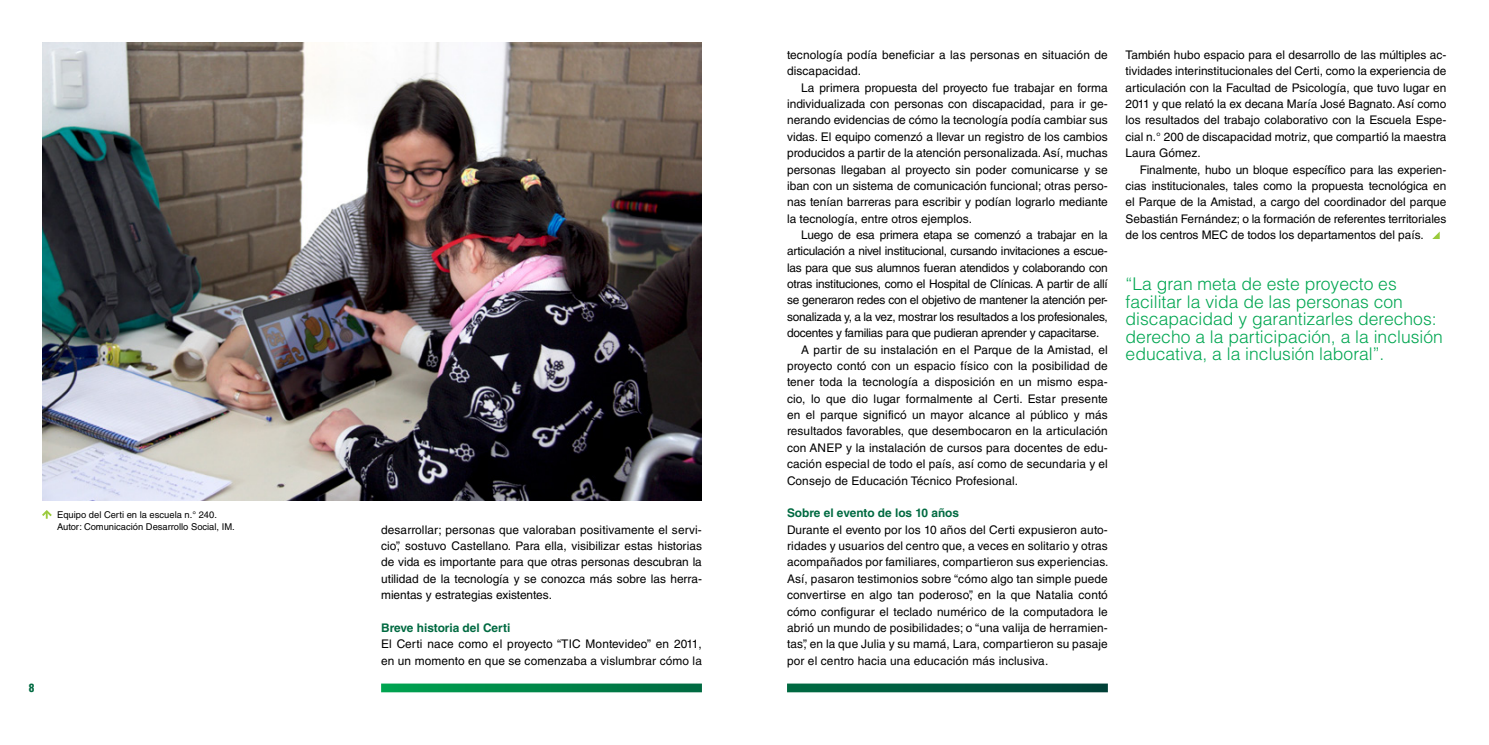
<style>
.page{position:relative;width:1489px;height:745px;background:#fff}
.page>*{position:absolute;margin:0;border:0;box-sizing:border-box;transform-origin:0 0}
.t1{font:300 17.5px/17.5px "Helvetica LT Std";color:#00a651}
.t2{font:12px/16.4px "Helvetica LT Std";color:#000;text-align:justify}
.t3{font:11.88px/16.4px "Helvetica LT Std";color:#000;text-align:justify}
.t4{font:11.88px "Helvetica LT Std";letter-spacing:-.02em;color:#000}
.t5{font:700 11.88px "Helvetica LT Std";color:#006a41}
.t6{font:900 condensed 11.25px "Helvetica LT Std";color:#006a41}
.t7{font:9.38px/12.5px "Helvetica LT Std";color:#000}
</style>
<div class="page">
<svg style="left:381px;top:683px;width:321px;height:8px;background:#118e55"></svg>
<svg style="left:787px;top:683px;width:320px;height:8px;background:#11634c"></svg>
<svg style="left:42px;top:510px;width:10px;height:8px"></svg>
<svg style="left:1432px;top:232px;width:7px;height:7px"></svg>
<img style="left:43px;top:43px;width:659px;height:457px">
<p class="t7" style="left:57px;top:507px;width:179px">Equipo del Certi en la escuela n.° 240.<br>Autor: Comunicación Desarrollo Social, IM.</p>
<p class="t6" style="left:29px;top:679px;width:7px">8</p>
<p class="t3" style="left:381px;top:521px;width:322px">desarrollar; personas que valoraban positivamente el servi&shy;cio”, sostuvo Castellano. Para ella, visibilizar estas historias de vida es importante para que otras personas descubran la utilidad de la tecnología y se conozca más sobre las herra&shy;mientas y estrategias existentes.</p>
<p class="t5" style="left:381px;top:620px;width:131px">Breve historia del Certi</p>
<p class="t3" style="left:381px;top:635px;width:322px">El Certi nace como el proyecto “TIC Montevideo” en 2011, en un momento en que se comenzaba a vislumbrar cómo la</p>
<p class="t3" style="left:787px;top:46px;width:322px">tecnología podía beneficiar a las personas en situación de discapacidad.</p>
<p class="t2" style="left:787px;top:79px;width:322px;text-indent:14px">La primera propuesta del proyecto fue trabajar en forma individualizada con personas con discapacidad, para ir ge&shy;nerando evidencias de cómo la tecnología podía cambiar sus vidas. El equipo comenzó a llevar un registro de los cambios producidos a partir de la atención personalizada. Así, muchas personas llegaban al proyecto sin poder comunicarse y se iban con un sistema de comunicación funcional; otras perso&shy;nas tenían barreras para escribir y podían lograrlo mediante la tecnología, entre otros ejemplos.</p>
<p class="t4" style="left:801px;top:228px;width:308px">Luego de esa primera etapa se comenzó a trabajar en la</p>
<p class="t4" style="left:787px;top:244px;width:322px">articulación a nivel institucional, cursando invitaciones a escue-</p>
<p class="t4" style="left:787px;top:260px;width:322px">las para que sus alumnos fueran atendidos y colaborando con</p>
<p class="t4" style="left:787px;top:277px;width:322px">otras instituciones, como el Hospital de Clínicas. A partir de allí</p>
<p class="t4" style="left:787px;top:293px;width:322px">se generaron redes con el objetivo de mantener la atención per-</p>
<p class="t4" style="left:787px;top:309px;width:322px">sonalizada y, a la vez, mostrar los resultados a los profesionales,</p>
<p class="t4" style="left:787px;top:326px;width:314px">docentes y familias para que pudieran aprender y capacitarse.</p>
<p class="t3" style="left:801px;top:341px;width:308px">A partir de su instalación en el Parque de la Amistad, el</p>
<p class="t3" style="left:787px;top:357px;width:322px">proyecto contó con un espacio físico con la posibilidad de</p>
<p class="t3" style="left:787px;top:374px;width:322px">tener toda la tecnología a disposición en un mismo espa-</p>
<p class="t3" style="left:787px;top:390px;width:322px">cio, lo que dio lugar formalmente al Certi. Estar presente</p>
<p class="t3" style="left:787px;top:406px;width:322px">en el parque significó un mayor alcance al público y más</p>
<p class="t3" style="left:787px;top:423px;width:322px">resultados favorables, que desembocaron en la articulación</p>
<p class="t3" style="left:787px;top:439px;width:322px">con ANEP y la instalación de cursos para docentes de edu-</p>
<p class="t3" style="left:787px;top:455px;width:322px">cación especial de todo el país, así como de secundaria y el</p>
<p class="t3" style="left:787px;top:472px;width:232px">Consejo de Educación Técnico Profesional.</p>
<p class="t5" style="left:787px;top:505px;width:174px">Sobre el evento de los 10 años</p>
<p class="t3" style="left:787px;top:521px;width:323px">Durante el evento por los 10 años del Certi expusieron auto&shy;ridades y usuarios del centro que, a veces en solitario y otras acompañados por familiares, compartieron sus experiencias.<br>Así, pasaron testimonios sobre “cómo algo tan simple puede convertirse en algo tan poderoso”, en la que Natalia contó cómo configurar el teclado numérico de la computadora le abrió un mundo de posibilidades; o “una valija de herramien&shy;tas”, en la que Julia y su mamá, Lara, compartieron su pasaje por el centro hacia una educación más inclusiva.</p>
<p class="t3" style="left:1125px;top:46px;width:322px">También hubo espacio para el desarrollo de las múltiples ac&shy;tividades interinstitucionales del Certi, como la experiencia de articulación con la Facultad de Psicología, que tuvo lugar en 2011 y que relató la ex decana María José Bagnato. Así como los resultados del trabajo colaborativo con la Escuela Espe&shy;cial n.° 200 de discapacidad motriz, que compartió la maestra Laura Gómez.</p>
<p class="t3" style="left:1125px;top:161px;width:322px;text-indent:14px">Finalmente, hubo un bloque específico para las experien&shy;cias institucionales, tales como la propuesta tecnológica en el Parque de la Amistad, a cargo del coordinador del parque Sebastián Fernández; o la formación de referentes territoriales de los centros MEC de todos los departamentos del país.</p>
<h1 class="t1" style="left:1125px;top:275px;width:319px">“La gran meta de este proyecto es facilitar la vida de las personas con discapacidad y garantizarles derechos: derecho a la participación, a la inclusión educativa, a la inclusión laboral”.</h1>
</div>
